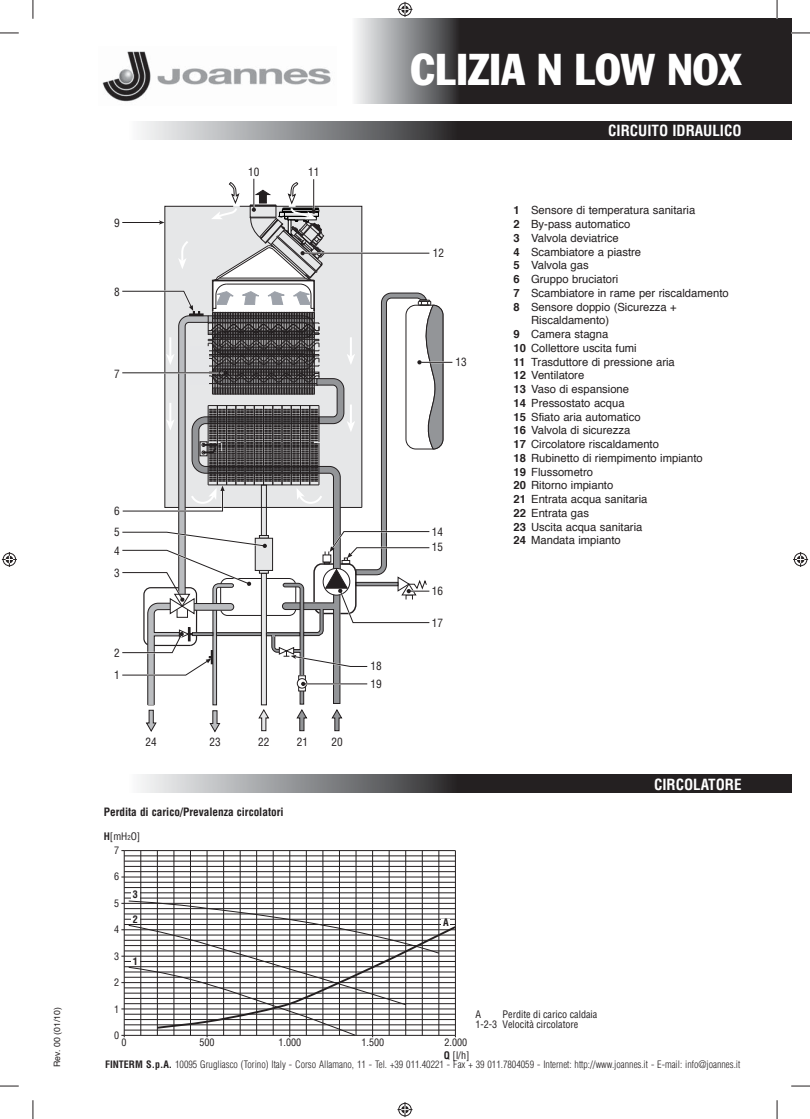
<style>
.page{position:relative;width:810px;height:1119px;background:#fff}
.page>*{position:absolute;margin:0;border:0;box-sizing:border-box;transform-origin:0 0}
.t1{font:condensed 43.75px "Franklin Gothic";color:#fff}
.t2{font:700 condensed 15px "Helvetica";color:#fff}
.t3{font:11.25px "Helvetica";color:#231f20}
.t4{font:condensed 11.25px/15.8px "Helvetica";color:#231f20}
.t5{font:700 condensed 11.25px "Helvetica";color:#231f20}
.t6{font:condensed 10.12px/9.8px "Helvetica";color:#231f20}
.t7{font:700 condensed 10.12px "Helvetica";color:#231f20}
.t8{font:300 condensed 10px "Helvetica";color:#231f20}
.t9{font:8.75px "Helvetica";color:#231f20}
.s1{font-weight:700}
.s2{font-size:6.75px}
</style>
<div class="page">
<svg style="left:355px;top:19px;width:436px;height:85px;background:#3e3b3c"></svg>
<img style="left:102px;top:51px;width:229px;height:51px">
<svg style="left:140px;top:122px;width:651px;height:17px;background:#585758"></svg>
<svg style="left:140px;top:774px;width:651px;height:18px;background:#585758"></svg>
<hr style="left:421px;top:362px;width:31px;height:1px;background:#231f20">
<svg style="left:122px;top:179px;width:322px;height:553px"></svg>
<hr style="left:124px;top:897px;width:331px;height:1px;background:#231f20">
<hr style="left:124px;top:892px;width:331px;height:1px;background:#231f20">
<hr style="left:124px;top:887px;width:331px;height:1px;background:#231f20">
<hr style="left:124px;top:881px;width:331px;height:1px;background:#231f20">
<hr style="left:124px;top:871px;width:331px;height:1px;background:#231f20">
<hr style="left:124px;top:866px;width:331px;height:1px;background:#231f20">
<hr style="left:124px;top:860px;width:331px;height:1px;background:#231f20">
<hr style="left:124px;top:855px;width:331px;height:1px;background:#231f20">
<hr style="left:141px;top:850px;width:1px;height:185px;background:#231f20">
<hr style="left:157px;top:850px;width:1px;height:185px;background:#231f20">
<hr style="left:174px;top:850px;width:1px;height:185px;background:#231f20">
<hr style="left:190px;top:850px;width:1px;height:185px;background:#231f20">
<hr style="left:223px;top:850px;width:1px;height:185px;background:#231f20">
<hr style="left:240px;top:850px;width:1px;height:185px;background:#231f20">
<hr style="left:256px;top:850px;width:1px;height:185px;background:#231f20">
<hr style="left:273px;top:850px;width:1px;height:185px;background:#231f20">
<hr style="left:306px;top:850px;width:1px;height:185px;background:#231f20">
<hr style="left:323px;top:850px;width:1px;height:185px;background:#231f20">
<hr style="left:339px;top:850px;width:1px;height:185px;background:#231f20">
<hr style="left:356px;top:850px;width:1px;height:185px;background:#231f20">
<hr style="left:389px;top:850px;width:1px;height:185px;background:#231f20">
<hr style="left:405px;top:850px;width:1px;height:185px;background:#231f20">
<hr style="left:422px;top:850px;width:1px;height:185px;background:#231f20">
<hr style="left:439px;top:850px;width:1px;height:185px;background:#231f20">
<hr style="left:124px;top:876px;width:331px;height:1px;background:#231f20">
<hr style="left:207px;top:850px;width:1px;height:185px;background:#231f20">
<hr style="left:290px;top:850px;width:1px;height:185px;background:#231f20">
<hr style="left:372px;top:850px;width:1px;height:185px;background:#231f20">
<hr style="left:455px;top:850px;width:1px;height:185px;background:#231f20">
<hr style="left:124px;top:850px;width:331px;height:1px;background:#231f20">
<hr style="left:124px;top:850px;width:1px;height:185px;background:#231f20">
<svg style="left:121px;top:899px;width:335px;height:138px"></svg>
<div style="left:131px;top:957px;width:9px;height:9px;background:#fff"></div>
<div style="left:131px;top:915px;width:9px;height:9px;background:#fff"></div>
<div style="left:131px;top:890px;width:9px;height:9px;background:#fff"></div>
<div style="left:441px;top:918px;width:9px;height:9px;background:#fff"></div>
<svg style="left:0;top:32px;width:19px;height:2px"></svg>
<svg style="left:791px;top:32px;width:19px;height:2px"></svg>
<svg style="left:0;top:1085px;width:19px;height:1px"></svg>
<svg style="left:791px;top:1085px;width:19px;height:1px"></svg>
<svg style="left:32px;top:0;width:2px;height:19px"></svg>
<svg style="left:32px;top:1100px;width:2px;height:18px"></svg>
<svg style="left:776px;top:0;width:2px;height:19px"></svg>
<svg style="left:776px;top:1100px;width:2px;height:18px"></svg>
<svg style="left:397px;top:2px;width:15px;height:15px"></svg>
<svg style="left:397px;top:1102px;width:15px;height:14px"></svg>
<svg style="left:2px;top:552px;width:15px;height:15px"></svg>
<svg style="left:793px;top:552px;width:15px;height:15px"></svg>
<p class="t9" style="left:53px;top:1066px;width:62px;rotate:-90deg">Rev. 00 (01/10)</p>
<p class="t4" style="left:114px;top:215px;width:7px">9</p>
<p class="t4" style="left:114px;top:285px;width:7px">8</p>
<p class="t4" style="left:114px;top:366px;width:7px">7</p>
<p class="t4" style="left:248px;top:165px;width:13px">10</p>
<p class="t4" style="left:308px;top:165px;width:13px">11</p>
<p class="t4" style="left:114px;top:504px;width:7px">6</p>
<p class="t4" style="left:114px;top:525px;width:7px">5</p>
<p class="t4" style="left:114px;top:544px;width:7px">4</p>
<p class="t4" style="left:114px;top:565px;width:7px">3</p>
<p class="t4" style="left:114px;top:646px;width:7px">2</p>
<p class="t4" style="left:114px;top:668px;width:7px">1</p>
<p class="t4" style="left:145px;top:734px;width:13px">24</p>
<p class="t4" style="left:210px;top:734px;width:13px">23</p>
<p class="t4" style="left:258px;top:734px;width:13px">22</p>
<p class="t4" style="left:297px;top:734px;width:13px">21</p>
<p class="t4" style="left:331px;top:734px;width:13px">20</p>
<p class="t5" style="left:104px;top:807px;width:181px">Perdita di carico/Prevalenza circolatori</p>
<p class="t6" style="left:104px;top:831px;width:38px"><span class="s1">H</span>[mH<span class="s2">2</span>O]</p>
<p class="t6" style="left:114px;top:845px;width:7px">7</p>
<p class="t6" style="left:114px;top:872px;width:7px">6</p>
<p class="t6" style="left:114px;top:898px;width:7px">5</p>
<p class="t6" style="left:114px;top:925px;width:7px">4</p>
<p class="t6" style="left:114px;top:951px;width:7px">3</p>
<p class="t6" style="left:114px;top:978px;width:7px">2</p>
<p class="t6" style="left:114px;top:1004px;width:7px">1</p>
<p class="t7" style="left:133px;top:890px;width:7px">3</p>
<p class="t7" style="left:133px;top:914px;width:7px">2</p>
<p class="t7" style="left:133px;top:956px;width:7px">1</p>
<p class="t4" style="left:370px;top:658px;width:13px;line-height:18px">18<br>19</p>
<h1 class="t1" style="left:411px;top:54px;width:332px">CLIZIA N LOW NOX</h1>
<h2 class="t2" style="left:608px;top:125px;width:135px">CIRCUITO IDRAULICO</h2>
<p class="t4" style="left:433px;top:245px;width:13px">12</p>
<p class="t4" style="left:455px;top:355px;width:13px">13</p>
<p class="t4" style="left:432px;top:524px;width:13px">14<br>15</p>
<p class="t4" style="left:432px;top:583px;width:13px">16</p>
<p class="t4" style="left:432px;top:615px;width:13px">17</p>
<p class="t3" style="left:513px;top:205px;width:183px"><span class="s1">1</span> Sensore di temperatura sanitaria</p>
<p class="t3" style="left:513px;top:219px;width:118px"><span class="s1">2</span> By-pass automatico</p>
<p class="t3" style="left:513px;top:233px;width:107px"><span class="s1">3</span> Valvola deviatrice</p>
<p class="t3" style="left:513px;top:247px;width:129px"><span class="s1">4</span> Scambiatore a piastre</p>
<p class="t3" style="left:513px;top:260px;width:77px"><span class="s1">5</span> Valvola gas</p>
<p class="t3" style="left:513px;top:274px;width:106px"><span class="s1">6</span> Gruppo bruciatori</p>
<p class="t3" style="left:513px;top:288px;width:217px"><span class="s1">7</span> Scambiatore in rame per riscaldamento</p>
<p class="t3" style="left:513px;top:302px;width:165px"><span class="s1">8</span> Sensore doppio (Sicurezza +</p>
<p class="t3" style="left:531px;top:315px;width:80px">Riscaldamento)</p>
<p class="t3" style="left:513px;top:329px;width:96px"><span class="s1">9</span> Camera stagna</p>
<p class="t3" style="left:513px;top:343px;width:125px"><span class="s1">10</span> Collettore uscita fumi</p>
<p class="t3" style="left:513px;top:357px;width:163px"><span class="s1">11</span> Trasduttore di pressione aria</p>
<p class="t3" style="left:513px;top:370px;width:72px"><span class="s1">12</span> Ventilatore</p>
<p class="t3" style="left:513px;top:384px;width:117px"><span class="s1">13</span> Vaso di espansione</p>
<p class="t3" style="left:513px;top:398px;width:113px"><span class="s1">14</span> Pressostato acqua</p>
<p class="t3" style="left:513px;top:412px;width:129px"><span class="s1">15</span> Sfiato aria automatico</p>
<p class="t3" style="left:513px;top:425px;width:118px"><span class="s1">16</span> Valvola di sicurezza</p>
<p class="t3" style="left:513px;top:439px;width:147px"><span class="s1">17</span> Circolatore riscaldamento</p>
<p class="t3" style="left:513px;top:453px;width:191px"><span class="s1">18</span> Rubinetto di riempimento impianto</p>
<p class="t3" style="left:513px;top:467px;width:81px"><span class="s1">19</span> Flussometro</p>
<p class="t3" style="left:513px;top:480px;width:101px"><span class="s1">20</span> Ritorno impianto</p>
<p class="t3" style="left:513px;top:494px;width:136px"><span class="s1">21</span> Entrata acqua sanitaria</p>
<p class="t3" style="left:513px;top:508px;width:77px"><span class="s1">22</span> Entrata gas</p>
<p class="t3" style="left:513px;top:522px;width:131px"><span class="s1">23</span> Uscita acqua sanitaria</p>
<p class="t3" style="left:513px;top:535px;width:109px"><span class="s1">24</span> Mandata impianto</p>
<p class="t7" style="left:443px;top:918px;width:7px">A</p>
<p class="t6" style="left:475px;top:1010px;width:7px">A</p>
<p class="t6" style="left:475px;top:1010px;width:123px;text-indent:27px">Perdite di carico caldaia<br>1-2-3 Velocità circolatore</p>
<h2 class="t2" style="left:654px;top:778px;width:89px">CIRCOLATORE</h2>
<p class="t6" style="left:114px;top:1031px;width:7px">0</p>
<p class="t6" style="left:122px;top:1038px;width:7px">0</p>
<p class="t6" style="left:199px;top:1038px;width:17px">500</p>
<p class="t6" style="left:279px;top:1038px;width:24px">1.000</p>
<p class="t6" style="left:361px;top:1038px;width:24px">1.500</p>
<p class="t6" style="left:444px;top:1038px;width:24px">2.000</p>
<p class="t6" style="left:444px;top:1050px;width:27px"><span class="s1">Q</span> [l/h]</p>
<p class="t8" style="left:105px;top:1060px;width:637px"><span class="s1">FINTERM S.p.A.</span> 10095 Grugliasco (Torino) Italy - Corso Allamano, 11 - Tel. +39 011.40221 - Fax + 39 011.7804059 - Internet: http://www.joannes.it - E-mail: info@joannes.it</p>
</div>
